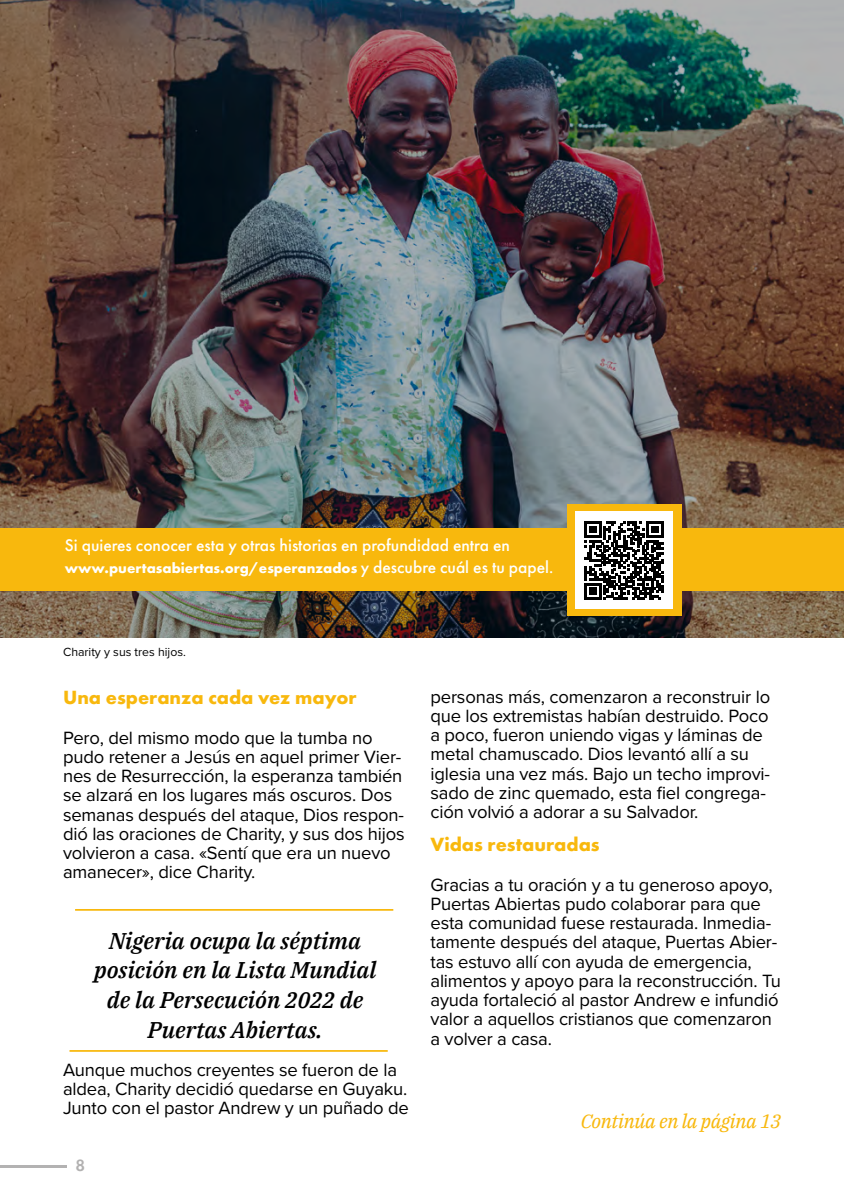
<style>
.page{position:relative;width:844px;height:1191px;background:#fff}
.page>*{position:absolute;margin:0;border:0;box-sizing:border-box;transform-origin:0 0}
.t1{font:italic 500 22.57px/29.8px "IBM Plex Serif";color:#000;text-align:center}
.t2{font:700 19.78px "Futura PT";color:#f8b80d}
.t3{font:italic 19.25px "IBM Plex Serif";letter-spacing:-.02em;color:#f8b80d}
.t4{font:18.38px/19.2px "Proxima Nova";letter-spacing:-.01em;color:#000}
.t5{font:500 17.5px "Futura PT";color:#fff}
.t6{font:600 16.97px "Futura PT";color:#b2b1b1}
.t7{font:700 14.88px "Futura PT";color:#fff}
.t8{font:12.25px "Proxima Nova";color:#000}
.s1{font-weight:500;font-size:17.5px}
</style>
<div class="page">
<hr style="left:0;top:1165px;width:66px;height:2px;background:#b3b2b2">
<img style="left:0;top:0;width:843px;height:637px">
<hr style="left:75px;top:909px;width:318px;height:1px;background:#f8b80d">
<hr style="left:69px;top:1050px;width:318px;height:1px;background:#f8b80d">
<div style="left:567px;top:504px;width:115px;height:112px;background:#f8b80d"></div>
<div style="left:0;top:529px;width:843px;height:62px;background:#f8b80d"></div>
<div style="left:575px;top:511px;width:97px;height:98px;background:#fff"></div>
<svg style="left:584px;top:521px;width:79px;height:78px"></svg>
<p class="t5" style="left:65px;top:534px;width:446px">Si quieres conocer esta y otras historias en profundidad entra en</p>
<p class="t7" style="left:65px;top:559px;width:490px">www.puertasabiertas.org/esperanzados <span class="s1">y descubre cuál es tu papel.</span></p>
<p class="t8" style="left:63px;top:642px;width:124px">Charity y sus tres hijos.</p>
<p class="t2" style="left:63px;top:685px;width:295px">Una esperanza cada vez mayor</p>
<p class="t4" style="left:63px;top:727px;width:343px">Pero, del mismo modo que la tumba no pudo retener a Jesús en aquel primer Vier&shy;nes de Resurrección, la esperanza también se alzará en los lugares más oscuros. Dos semanas después del ataque, Dios respon&shy;dió las oraciones de Charity, y sus dos hijos volvieron a casa. «Sentí que era un nuevo amanecer», dice Charity.</p>
<p class="t1" style="left:94px;top:924px;width:284px">Nigeria ocupa la séptima posición en la Lista Mundial de la Persecución 2022 de<br>Puertas Abiertas.</p>
<p class="t4" style="left:63px;top:1059px;width:347px">Aunque muchos creyentes se fueron de la aldea, Charity decidió quedarse en Guyaku.<br>Junto con el pastor Andrew y un puñado de</p>
<p class="t6" style="left:75px;top:1155px;width:11px">8</p>
<p class="t4" style="left:430px;top:686px;width:341px">personas más, comenzaron a reconstruir lo que los extremistas habían destruido. Poco a poco, fueron uniendo vigas y láminas de metal chamuscado. Dios levantó allí a su iglesia una vez más. Bajo un techo improvi&shy;sado de zinc quemado, esta fiel congrega&shy;ción volvió a adorar a su Salvador.</p>
<p class="t2" style="left:430px;top:832px;width:171px">Vidas restauradas</p>
<p class="t4" style="left:430px;top:874px;width:352px">Gracias a tu oración y a tu generoso apoyo, Puertas Abiertas pudo colaborar para que esta comunidad fuese restaurada. Inmedia&shy;tamente después del ataque, Puertas Abier&shy;tas estuvo allí con ayuda de emergencia, alimentos y apoyo para la reconstrucción. Tu ayuda fortaleció al pastor Andrew e infundió valor a aquellos cristianos que comenzaron a volver a casa.</p>
<p class="t3" style="left:580px;top:1106px;width:202px">Continúa en la página 13</p>
</div>
